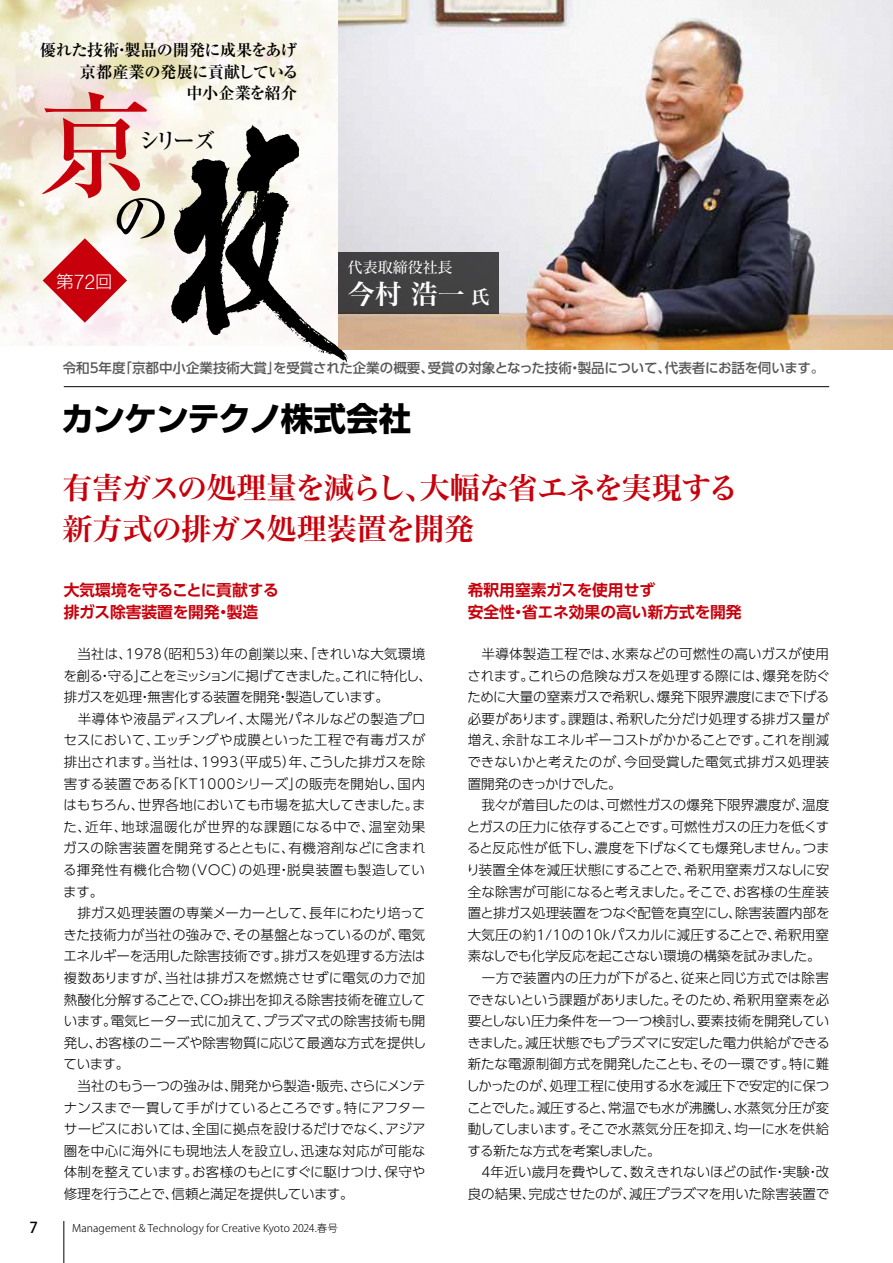
<style>
.page{position:relative;width:893px;height:1263px;background:#fff}
.page>*{position:absolute;margin:0;border:0;box-sizing:border-box;transform-origin:0 0}
.t1{font:500 113.85px "Ryumin Pro";color:#c7000b}
.t2{font:500 59.7px "Ryumin Pro";color:#000}
.t3{font:700 32.55px "Shin Go Pro";letter-spacing:-.03em;color:#000}
.t4{font:30px/40.5px "Hira Min Std W6";letter-spacing:-.03em;color:#c7000b}
.t5{font:27px "Hira Min Std W6";color:#fff}
.t6{font:500 22.5px "Ryumin Pro";color:#000}
.t7{font:300 17.25px "Shin Go Pro";color:#fff}
.t8{font:700 16.2px/21.6px "Ryumin Pro";letter-spacing:-.025em;color:#000;text-align:right}
.t9{font:700 15.75px/21.6px "UD Shin Go Pro De";color:#c7000b}
.t10{font:15px "Hira Min Std W4";color:#fff}
.t11{font:500 15px "Koz Go Pro";color:#000}
.t12{font:300 13.5px/21.6px "UD Shin Go Pr 6";color:#000}
.t13{font:500 13.5px "UD Shin Go Pro";color:#595757}
.t14{font:300 10.5px "Koz Go Pro";letter-spacing:.01em;color:#000}
.s1{font-family:"Ntoday Std Light KL";font-weight:400}
.s2{font-size:18.9px}
</style>
<div class="page">
<img style="left:0;top:0;width:338px;height:346px">
<hr style="left:64px;top:1221px;width:1px;height:42px;background:#000">
<svg style="left:43px;top:238px;width:84px;height:85px"></svg>
<hr style="left:64px;top:386px;width:765px;height:1px;background:#000">
<img style="left:338px;top:0;width:555px;height:349px">
<div style="left:338px;top:252px;width:161px;height:62px;background:#424143"></div>
<svg style="left:171px;top:125px;width:177px;height:238px"></svg>
<p class="t8" style="left:40px;top:38px;width:260px">優れた技術・製品の開発に成果をあげ京都産業の発展に貢献している<br>中小企業を紹介</p>
<h1 class="t1" style="left:39px;top:56px;width:115px">京</h1>
<h3 class="t6" style="left:138px;top:123px;width:79px">シリーズ</h3>
<h2 class="t2" style="left:111px;top:171px;width:61px">の</h2>
<p class="t7" style="left:57px;top:267px;width:57px">第<span class="s1">72</span>回</p>
<p class="t10" style="left:348px;top:256px;width:106px">代表取締役社長</p>
<h3 class="t5" style="left:348px;top:275px;width:144px">今村 浩一 <span class="s2">氏</span></h3>
<p class="t13" style="left:63px;top:357px;width:763px">令和5年度「京都中小企業技術大賞」を受賞された企業の概要、受賞の対象となった技術・製品について、代表者にお話を伺います。</p>
<h3 class="t3" style="left:61px;top:393px;width:351px">カンケンテクノ株式会社</h3>
<h3 class="t4" style="left:62px;top:468px;width:677px">有害ガスの処理量を減らし、大幅な省エネを実現する新方式の排ガス処理装置を開発</h3>
<p class="t9" style="left:64px;top:579px;width:217px">大気環境を守ることに貢献する排ガス除害装置を開発・製造</p>
<p class="t12" style="left:63px;top:642px;width:370px">　当社は、1978（昭和53）年の創業以来、「きれいな大気環境を創る・守る」ことをミッションに掲げてきました。これに特化し、排ガスを処理・無害化する装置を開発・製造しています。<br>　半導体や液晶ディスプレイ、太陽光パネルなどの製造プロセスにおいて、エッチングや成膜といった工程で有毒ガスが排出されます。当社は、1993（平成5）年、こうした排ガスを除害する装置である「KT1000シリーズ」の販売を開始し、国内はもちろん、世界各地においても市場を拡大してきました。また、近年、地球温暖化が世界的な課題になる中で、温室効果ガスの除害装置を開発するとともに、有機溶剤などに含まれる揮発性有機化合物（VOC）の処理・脱臭装置も製造しています。<br>　排ガス処理装置の専業メーカーとして、長年にわたり培ってきた技術力が当社の強みで、その基盤となっているのが、電気エネルギーを活用した除害技術です。排ガスを処理する方法は複数ありますが、当社は排ガスを燃焼させずに電気の力で加熱酸化分解することで、CO₂排出を抑える除害技術を確立しています。電気ヒーター式に加えて、プラズマ式の除害技術も開発し、お客様のニーズや除害物質に応じて最適な方式を提供しています。<br>　当社のもう一つの強みは、開発から製造・販売、さらにメンテナンスまで一貫して手がけているところです。特にアフターサービスにおいては、全国に拠点を設けるだけでなく、アジア圏を中心に海外にも現地法人を設立し、迅速な対応が可能な体制を整えています。お客様のもとにすぐに駆けつけ、保守や修理を行うことで、信頼と満足を提供しています。</p>
<p class="t11" style="left:30px;top:1218px;width:10px">7</p>
<p class="t14" style="left:72px;top:1221px;width:267px">Management &amp; Technology for Creative Kyoto 2024.春号</p>
<p class="t9" style="left:468px;top:579px;width:275px">希釈用窒素ガスを使用せず<br>安全性・省エネ効果の高い新方式を開発</p>
<p class="t12" style="left:466px;top:642px;width:365px">　半導体製造工程では、水素などの可燃性の高いガスが使用されます。これらの危険なガスを処理する際には、爆発を防ぐために大量の窒素ガスで希釈し、爆発下限界濃度にまで下げる必要があります。課題は、希釈した分だけ処理する排ガス量が増え、余計なエネルギーコストがかかることです。これを削減できないかと考えたのが、今回受賞した電気式排ガス処理装置開発のきっかけでした。<br>　我々が着目したのは、可燃性ガスの爆発下限界濃度が、温度とガスの圧力に依存することです。可燃性ガスの圧力を低くすると反応性が低下し、濃度を下げなくても爆発しません。つまり装置全体を減圧状態にすることで、希釈用窒素ガスなしに安全な除害が可能になると考えました。そこで、お客様の生産装置と排ガス処理装置をつなぐ配管を真空にし、除害装置内部を大気圧の約1/10の10kパスカルに減圧することで、希釈用窒素なしでも化学反応を起こさない環境の構築を試みました。　一方で装置内の圧力が下がると、従来と同じ方式では除害できないという課題がありました。そのため、希釈用窒素を必要としない圧力条件を一つ一つ検討し、要素技術を開発していきました。減圧状態でもプラズマに安定した電力供給ができる新たな電源制御方式を開発したことも、その一環です。特に難しかったのが、処理工程に使用する水を減圧下で安定的に保つことでした。減圧すると、常温でも水が沸騰し、水蒸気分圧が変動してしまいます。そこで水蒸気分圧を抑え、均一に水を供給する新たな方式を考案しました。<br>　4年近い歳月を費やして、数えきれないほどの試作・実験・改良の結果、完成させたのが、減圧プラズマを用いた除害装置で</p>
</div>
